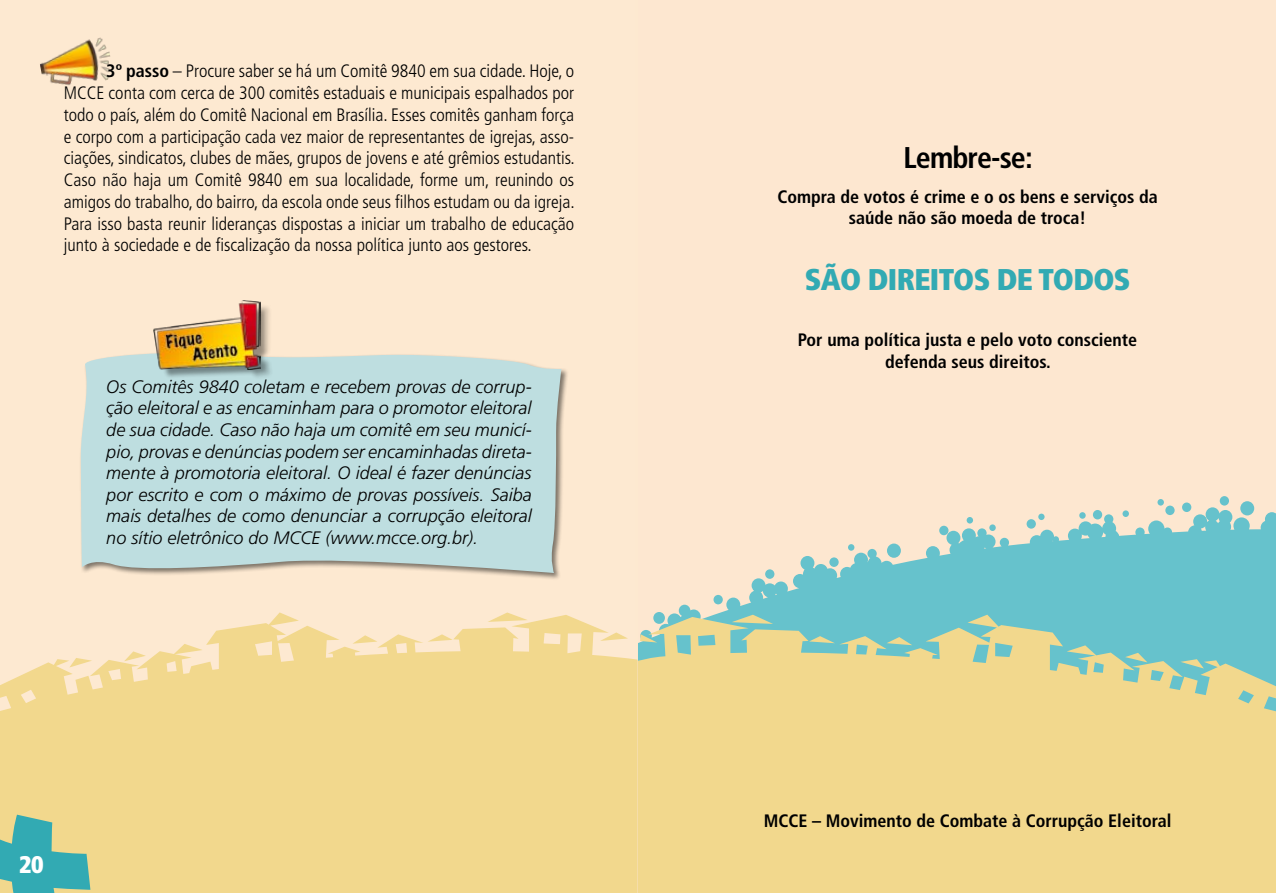
<style>
.page{position:relative;width:1276px;height:893px;background:#fff}
.page>*{position:absolute;margin:0;border:0;box-sizing:border-box;transform-origin:0 0}
.t1{font:900 condensed 30px "Frutiger 87 Extra";letter-spacing:-.02em;color:#32aab3}
.t2{font:condensed 30px "Frutiger 67 Bold";letter-spacing:-.03em;color:#000}
.t3{font:900 condensed 24px "Frutiger 87 Extra";color:#fff}
.t4{font:condensed 18px/21.8px "Frutiger 47 Light";color:#000;text-align:justify}
.t5{font:italic 18px/21.6px "Frutiger 46 Light";color:#000;text-align:justify}
.t6{font:condensed 18px/21.6px "Frutiger 67 Bold";color:#000;text-align:center}
.s1{font-family:"Frutiger 67 Bold"}
</style>
<div class="page">
<svg style="left:0;top:612px;width:637px;height:281px;background:#f3da96"></svg>
<div style="left:79px;top:351px;width:496px;height:236px;background:#000;opacity:.5"></div>
<svg style="left:81px;top:349px;width:480px;height:224px;background:#c0dcdc"></svg>
<div style="left:157px;top:303px;width:122px;height:83px;background:#000;opacity:.4"></div>
<img style="left:153px;top:301px;width:108px;height:68px">
<img style="left:37px;top:37px;width:77px;height:54px">
<svg style="left:0;top:815px;width:90px;height:78px;background:#71b9a6"></svg>
<div style="left:638px;top:0;width:638px;height:893px;background:#fde7d0"></div>
<svg style="left:654px;top:496px;width:622px;height:119px;fill:#66c2cc"></svg>
<svg style="left:638px;top:615px;width:638px;height:278px;background:#e1d594"></svg>
<p class="t4" style="left:64px;top:60px;width:512px;text-indent:43px"><span class="s1">3º passo</span> – Procure saber se há um Comitê 9840 em sua cidade. Hoje, o MCCE conta com cerca de 300 comitês estaduais e municipais espalhados por todo o país, além do Comitê Nacional em Brasília. Esses comitês ganham força e corpo com a participação cada vez maior de representantes de igrejas, asso&shy;ciações, sindicatos, clubes de mães, grupos de jovens e até grêmios estudantis.<br>Caso não haja um Comitê 9840 em sua localidade, forme um, reunindo os amigos do trabalho, do bairro, da escola onde seus filhos estudam ou da igreja.<br>Para isso basta reunir lideranças dispostas a iniciar um trabalho de educação junto à sociedade e de fiscalização da nossa política junto aos gestores.</p>
<p class="t5" style="left:106px;top:376px;width:427px">Os Comitês 9840 coletam e recebem provas de corrup&shy;ção eleitoral e as encaminham para o promotor eleitoral de sua cidade. Caso não haja um comitê em seu municí&shy;pio, provas e denúncias podem ser encaminhadas direta&shy;mente à promotoria eleitoral. O ideal é fazer denúncias por escrito e com o máximo de provas possíveis. Saiba mais detalhes de como denunciar a corrupção eleitoral no sítio eletrônico do MCCE (www.mcce.org.br).</p>
<h2 class="t3" style="left:19px;top:850px;width:26px">20</h2>
<h1 class="t2" style="left:903px;top:140px;width:131px">Lembre-se:</h1>
<p class="t6" style="left:777px;top:185px;width:382px">Compra de votos é crime e o os bens e serviços da saúde não são moeda de troca!</p>
<h1 class="t1" style="left:804px;top:261px;width:327px">SÃO DIREITOS DE TODOS</h1>
<p class="t6" style="left:798px;top:329px;width:341px">Por uma política justa e pelo voto consciente defenda seus direitos.</p>
<p class="t6" style="left:763px;top:810px;width:409px">MCCE – Movimento de Combate à Corrupção Eleitoral</p>
</div>
